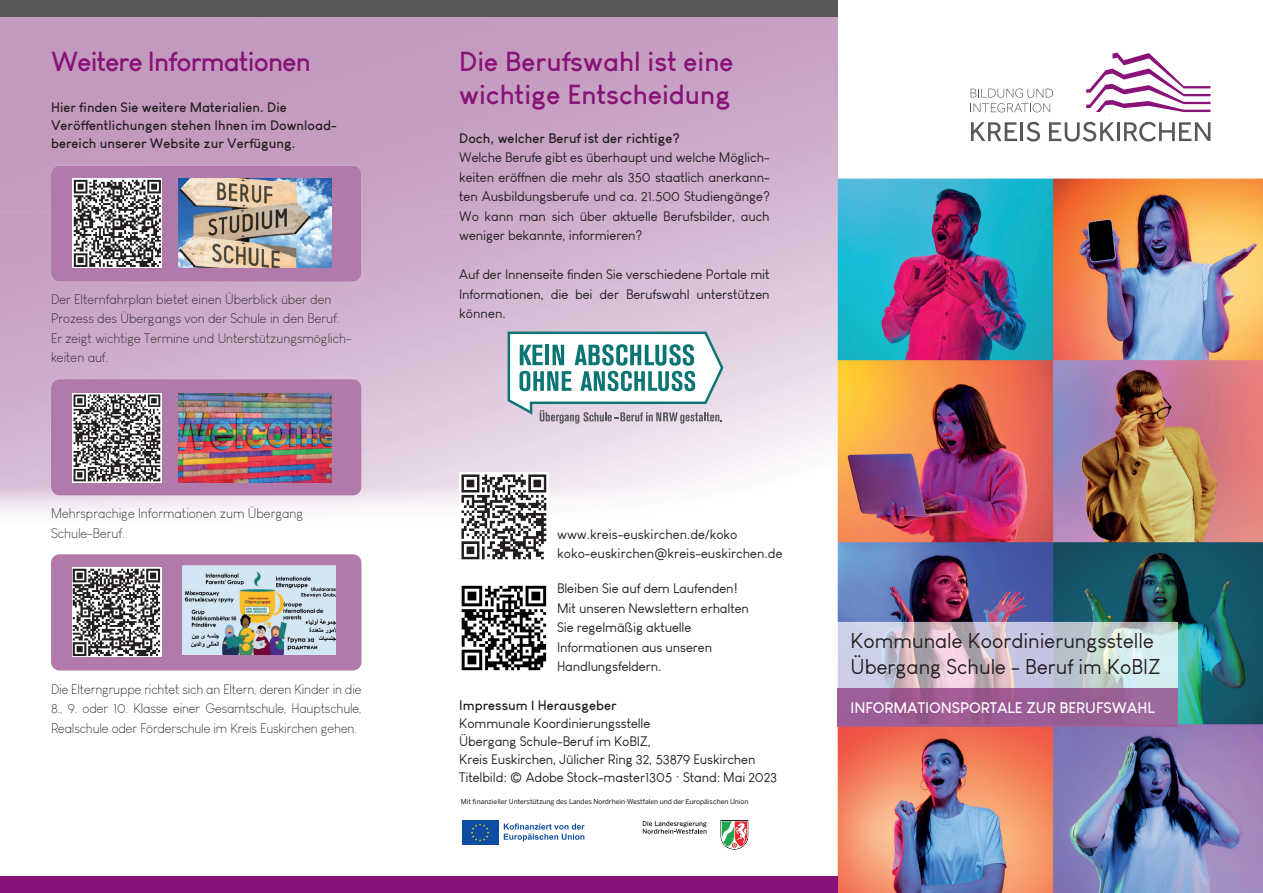
<style>
.page{position:relative;width:1263px;height:893px;background:#fff}
.page>*{position:absolute;margin:0;border:0;box-sizing:border-box;transform-origin:0 0}
.t1{font:700 27px/33px "Louis George Cafe";color:#881277}
.t2{font:700 27px "Louis George Cafe";letter-spacing:-.03em;color:#881277}
.t3{font:21px/25.5px "Louis George Cafe";color:#231f20}
.t4{font:700 15px "Louis George Cafe";color:#fff}
.t5{font:13.5px/19.5px "Louis George Cafe";letter-spacing:-.01em;color:#231f20}
.t6{font:300 13.5px/19.5px "Louis George Cafe";color:#231f20}
.t7{font:700 13.5px/18px "Louis George Cafe";color:#231f20}
.t8{font:6.75px "Benton Sans";color:#121516}
</style>
<div class="page">
<img style="left:785px;top:17px;width:53px;height:512px">
<img style="left:838px;top:179px;width:425px;height:714px">
<svg style="left:1086px;top:53px;width:124px;height:59px"></svg>
<svg style="left:971px;top:122px;width:46px;height:19px"></svg>
<hr style="left:1020px;top:122px;width:3px;height:19px;background:#57585a">
<svg style="left:1026px;top:122px;width:14px;height:20px"></svg>
<svg style="left:1049px;top:122px;width:65px;height:20px"></svg>
<hr style="left:1117px;top:122px;width:3px;height:19px;background:#57585a">
<svg style="left:1124px;top:122px;width:86px;height:20px"></svg>
<svg style="left:970px;top:88px;width:83px;height:24px"></svg>
<div style="left:0;top:0;width:838px;height:17px;background:#57585a"></div>
<div style="left:0;top:876px;width:838px;height:17px;background:#881277"></div>
<img style="left:838px;top:622px;width:340px;height:66px">
<img style="left:838px;top:688px;width:340px;height:38px">
<svg style="left:720px;top:820px;width:28px;height:30px"></svg>
<svg style="left:643px;top:821px;width:64px;height:13px"></svg>
<svg style="left:498px;top:820px;width:1px;height:25px"></svg>
<div style="left:462px;top:820px;width:36px;height:25px;background:#0d4da1"></div>
<svg style="left:471px;top:823px;width:18px;height:19px"></svg>
<svg style="left:504px;top:823px;width:81px;height:18px"></svg>
<div style="left:51px;top:165px;width:310px;height:117px;background:#b17aaa;border-radius:9px"></div>
<img style="left:179px;top:179px;width:153px;height:89px">
<div style="left:51px;top:379px;width:310px;height:116px;background:#b17aaa;border-radius:9px"></div>
<img style="left:179px;top:393px;width:153px;height:90px">
<div style="left:51px;top:554px;width:310px;height:116px;background:#b17aaa;border-radius:9px"></div>
<img style="left:183px;top:566px;width:153px;height:89px">
<img style="left:72px;top:179px;width:90px;height:89px">
<img style="left:72px;top:393px;width:90px;height:90px">
<img style="left:461px;top:585px;width:86px;height:86px">
<img style="left:461px;top:474px;width:86px;height:86px">
<img style="left:72px;top:568px;width:90px;height:89px">
<svg style="left:508px;top:332px;width:215px;height:92px"></svg>
<h1 class="t2" style="left:51px;top:44px;width:261px">Weitere Informationen</h1>
<p class="t7" style="left:51px;top:98px;width:287px">Hier finden Sie weitere Materialien. Die<br>Veröffentlichungen stehen Ihnen im Download&shy;bereich unserer Website zur Verfügung.</p>
<p class="t6" style="left:51px;top:289px;width:302px">Der Elternfahrplan bietet einen Überblick über den Prozess des Übergangs von der Schule in den Beruf.<br>Er zeigt wichtige Termine und Unterstützungsmöglich&shy;keiten auf.</p>
<p class="t6" style="left:51px;top:504px;width:254px">Mehrsprachige Informationen zum Übergang<br>Schule-Beruf.</p>
<p class="t6" style="left:51px;top:679px;width:312px;text-align:justify">Die Elterngruppe richtet sich an Eltern, deren Kinder in die 8., 9. oder 10. Klasse einer Gesamtschule, Hauptschule, Realschule oder Förderschule im Kreis Euskirchen gehen.</p>
<h1 class="t1" style="left:459px;top:44px;width:276px">Die Berufswahl ist eine wichtige Entscheidung</h1>
<p class="t7" style="left:459px;top:129px;width:222px">Doch, welcher Beruf ist der richtige?</p>
<p class="t5" style="left:459px;top:148px;width:312px;text-align:justify">Welche Berufe gibt es überhaupt und welche Möglich&shy;keiten eröffnen die mehr als 350 staatlich anerkann&shy;ten Ausbildungsberufe und ca. 21.500 Studiengänge?<br>Wo kann man sich über aktuelle Berufsbilder, auch weniger bekannte, informieren?</p>
<p class="t5" style="left:459px;top:265px;width:312px;text-align:justify">Auf der Innenseite finden Sie verschiedene Portale mit Informationen, die bei der Berufswahl unterstützen können.</p>
<p class="t5" style="left:557px;top:524px;width:227px">www.kreis-euskirchen.de/koko koko-euskirchen@kreis-euskirchen.de</p>
<p class="t5" style="left:557px;top:579px;width:193px">Bleiben Sie auf dem Laufenden!<br>Mit unseren Newslettern erhalten<br>Sie regelmäßig aktuelle<br>Informationen aus unseren<br>Handlungsfeldern.</p>
<p class="t7" style="left:459px;top:696px;width:159px">Impressum | Herausgeber</p>
<p class="t5" style="left:459px;top:714px;width:319px;line-height:18px">Kommunale Koordinierungsstelle<br>Übergang Schule-Beruf im KoBIZ,<br>Kreis Euskirchen, Jülicher Ring 32, 53879 Euskirchen Titelbild: © Adobe Stock-master1305 · Stand: Mai 2023</p>
<p class="t8" style="left:461px;top:798px;width:289px">Mit finanzieller Unterstützung des Landes Nordrhein-Westfalen und der Europäischen Union</p>
<h2 class="t3" style="left:850px;top:628px;width:311px">Kommunale Koordinierungsstelle<br>Übergang Schule - Beruf im KoBIZ</h2>
<p class="t4" style="left:850px;top:698px;width:306px">INFORMATIONSPORTALE ZUR BERUFSWAHL</p>
</div>
